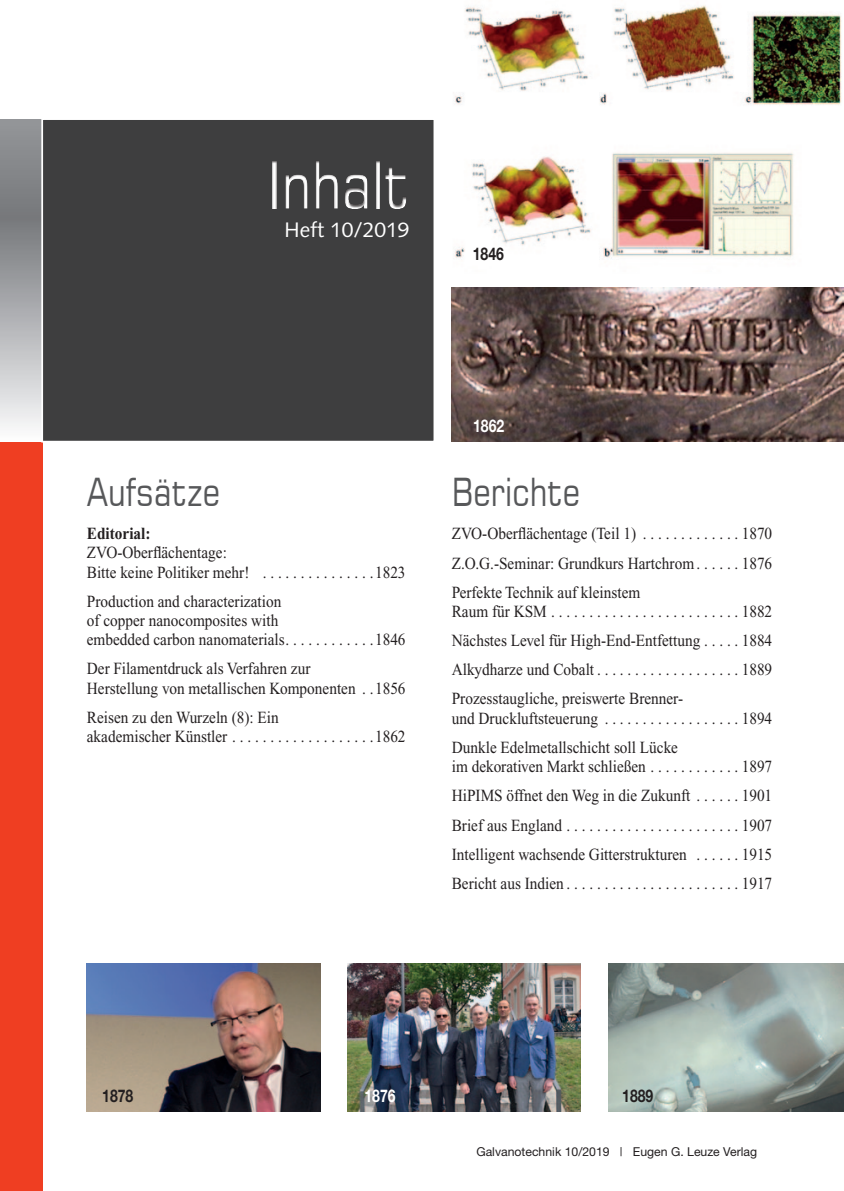
<style>
.page{position:relative;width:844px;height:1191px;background:#fff}
.page>*{position:absolute;margin:0;border:0;box-sizing:border-box;transform-origin:0 0}
.t1{font:65.62px "Square 721 BT";color:#fff;scale:.8 1}
.t2{font:38.5px "Square 721 BT";color:#57585a;scale:.8 1}
.t3{font:21px "Syntax";color:#fff}
.t4{font:700 17.5px "Helvetica Neue";color:#231f20;scale:.8 1}
.t5{font:700 17.5px "Helvetica Neue";color:#fff;scale:.8 1}
.t6{font:16.97px/29.2px "Times New Roman";color:#231f20;scale:.9 1}
.t7{font:700 16.97px "Times New Roman";color:#231f20;scale:.9 1}
.t8{font:12.25px "Helvetica Neue";color:#231f20}
</style>
<div class="page">
<div style="left:0;top:441px;width:42px;height:750px;background:#ef3e22"></div>
<svg style="left:0;top:119px;width:41px;height:308px;background:#a4a6a8"></svg>
<img style="left:451px;top:288px;width:392px;height:153px">
<img style="left:454px;top:5px;width:388px;height:254px">
<div style="left:41px;top:118px;width:394px;height:324px;background:#3e3e3f;border:2px solid #fff"></div>
<img style="left:87px;top:963px;width:233px;height:148px">
<div style="left:259px;top:143px;width:221px;height:84px;background:#231f20;opacity:.75"></div>
<img style="left:608px;top:963px;width:235px;height:148px">
<img style="left:347px;top:963px;width:233px;height:148px">
<h1 class="t1" style="left:268px;top:144px;width:179px">Inhalt</h1>
<p class="t3" style="left:284px;top:218px;width:126px">Heft 10/2019</p>
<p class="t4" style="left:472px;top:243px;width:40px">1846</p>
<p class="t5" style="left:473px;top:415px;width:40px">1862</p>
<h2 class="t2" style="left:87px;top:467px;width:168px">Aufsätze</h2>
<h2 class="t2" style="left:451px;top:467px;width:162px">Berichte</h2>
<p class="t7" style="left:87px;top:524px;width:72px">Editorial:</p>
<p class="t6" style="left:87px;top:543px;width:355px;line-height:19.2px">ZVO-Oberflächentage:<br>Bitte keine Politiker mehr! . . . . . . . . . . . . . . 1823</p>
<p class="t6" style="left:87px;top:591px;width:355px;line-height:19.2px">Production and characterization<br>of copper nanocomposites with<br>embedded carbon nanomaterials . . . . . . . . . . . 1846</p>
<p class="t6" style="left:87px;top:659px;width:355px;line-height:19.2px">Der Filamentdruck als Verfahren zur<br>Herstellung von metallischen Komponenten . 1856</p>
<p class="t6" style="left:87px;top:707px;width:355px;line-height:19.2px">Reisen zu den Wurzeln (8): Ein<br>akademischer Künstler . . . . . . . . . . . . . . . . . . 1862</p>
<p class="t6" style="left:451px;top:519px;width:357px;text-align:justify">ZVO-Oberflächentage (Teil 1) . . . . . . . . . . . . 1870<br>Z.O.G.-Seminar: Grundkurs Hartchrom . . . . . 1876<br>Perfekte Technik auf kleinstem</p>
<p class="t6" style="left:451px;top:596px;width:357px;text-align:justify">Raum für KSM . . . . . . . . . . . . . . . . . . . . . . . . 1882<br>Nächstes Level für High-End-Entfettung . . . . 1884<br>Alkydharze und Cobalt . . . . . . . . . . . . . . . . . . 1889<br>Prozesstaugliche, preiswerte Brenner-</p>
<p class="t6" style="left:451px;top:703px;width:357px">und Druckluftsteuerung . . . . . . . . . . . . . . . . . 1894<br>Dunkle Edelmetallschicht soll Lücke</p>
<p class="t6" style="left:451px;top:752px;width:357px;text-align:justify">im dekorativen Markt schließen . . . . . . . . . . . 1897<br>HiPIMS öffnet den Weg in die Zukunft . . . . . 1901<br>Brief aus England . . . . . . . . . . . . . . . . . . . . . . 1907<br>Intelligent wachsende Gitterstrukturen . . . . . 1915<br>Bericht aus Indien . . . . . . . . . . . . . . . . . . . . . . 1917</p>
<p class="t4" style="left:102px;top:1084px;width:40px">1878</p>
<p class="t5" style="left:364px;top:1084px;width:40px">1876</p>
<p class="t4" style="left:622px;top:1084px;width:40px">1889</p>
<p class="t8" style="left:476px;top:1144px;width:282px">Galvanotechnik 10/2019 | Eugen G. Leuze Verlag</p>
</div>
